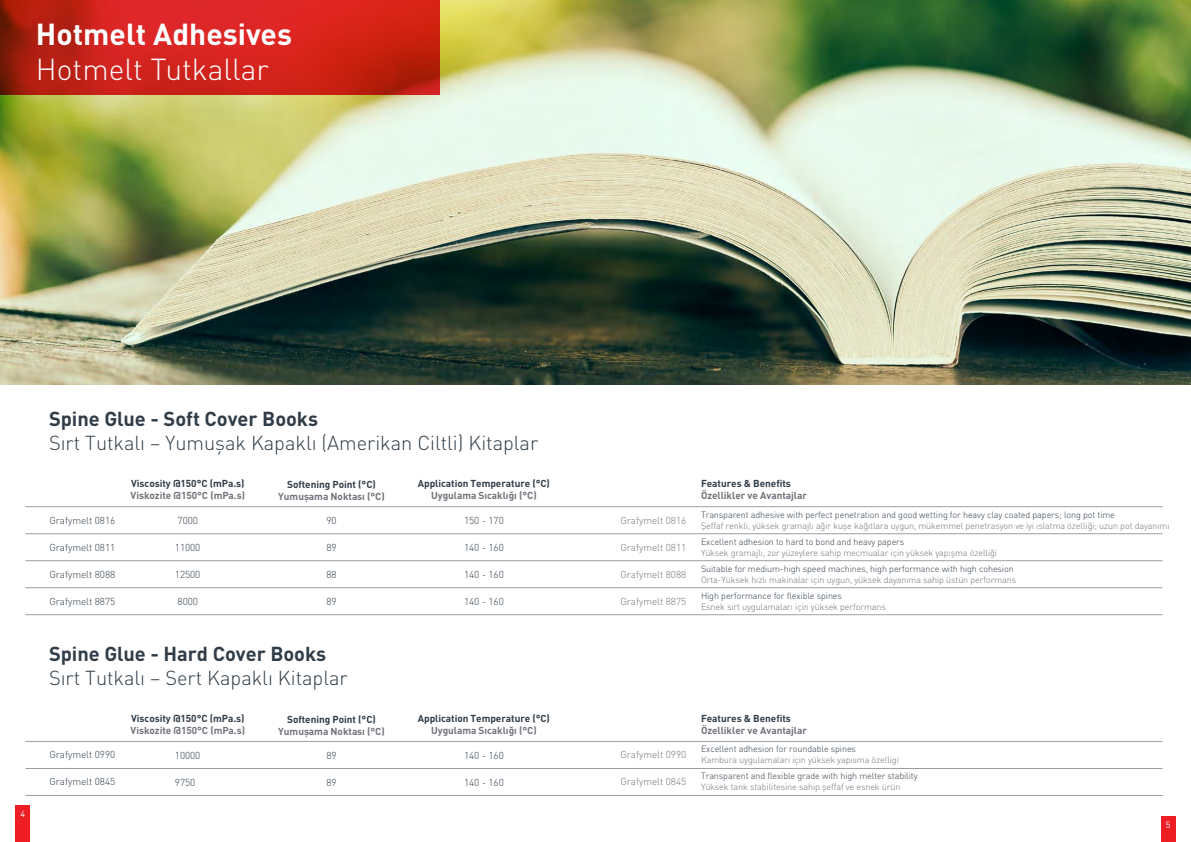
<style>
.page{position:relative;width:1191px;height:842px;background:#fff}
.page>*{position:absolute;margin:0;border:0;box-sizing:border-box;transform-origin:0 0}
.t1{font:700 30px "DIN Pro";color:#fff}
.t2{font:300 30px "DIN Pro";color:#fff}
.t3{font:300 20px "DIN Pro";color:#303d48}
.t4{font:700 20px "DIN Pro";color:#303d48}
.t5{font:700 10px "DIN Pro";letter-spacing:-.005em;color:#71737b}
.t6{font:700 10px "DIN Pro";letter-spacing:-.005em;color:#303d48}
.t7{font:300 10px "DIN Pro";letter-spacing:-.005em;color:#303d48}
.t8{font:300 10px "DIN Pro";letter-spacing:-.005em;color:#71737b}
.t9{font:300 9px "DIN Pro";letter-spacing:-.01em;color:#71737b}
.t10{font:300 9px "DIN Pro";letter-spacing:-.01em;color:#303d48}
.t11{font:9px "DIN Pro";color:#fff}
</style>
<div class="page">
<img style="left:0;top:0;width:1191px;height:384px">
<div style="left:16px;top:805px;width:14px;height:37px;background:#ed1d24"></div>
<div style="left:1161px;top:816px;width:14px;height:26px;background:#ed1d24"></div>
<svg style="left:0;top:0;width:439px;height:95px;background:#ca2219"></svg>
<hr style="left:26px;top:506px;width:1136px;height:1px;background:#9d9fa2">
<hr style="left:26px;top:741px;width:1136px;height:1px;background:#9d9fa2">
<hr style="left:26px;top:560px;width:1136px;height:1px;background:#9d9fa2">
<hr style="left:26px;top:795px;width:1136px;height:1px;background:#9d9fa2">
<hr style="left:26px;top:533px;width:1136px;height:1px;background:#9d9fa2">
<hr style="left:26px;top:768px;width:1136px;height:1px;background:#9d9fa2">
<hr style="left:26px;top:587px;width:1136px;height:1px;background:#9d9fa2">
<hr style="left:26px;top:614px;width:1136px;height:1px;background:#9d9fa2">
<p class="t1" style="left:36px;top:13px;width:258px">Hotmelt Adhesives</p>
<p class="t2" style="left:36px;top:48px;width:234px">Hotmelt Tutkallar</p>
<p class="t11" style="left:20px;top:807px;width:6px">4</p>
<p class="t4" style="left:49px;top:405px;width:271px">Spine Glue - Soft Cover Books</p>
<p class="t3" style="left:49px;top:429px;width:491px">Sırt Tutkalı – Yumuşak Kapaklı (Amerikan Ciltli) Kitaplar</p>
<p class="t6" style="left:131px;top:477px;width:115px">Viscosity @150°C (mPa.s)</p>
<p class="t5" style="left:131px;top:489px;width:116px">Viskozite @150°C (mPa.s)</p>
<p class="t6" style="left:287px;top:477px;width:90px">Softening Point (°C)</p>
<p class="t5" style="left:278px;top:489px;width:108px">Yumuşama Noktası (°C)</p>
<p class="t6" style="left:418px;top:477px;width:134px">Application Temperature (°C)</p>
<p class="t5" style="left:431px;top:489px;width:107px">Uygulama Sıcaklığı (°C)</p>
<p class="t7" style="left:49px;top:513px;width:67px">Grafymelt 0816</p>
<p class="t7" style="left:178px;top:514px;width:22px">7000</p>
<p class="t7" style="left:326px;top:514px;width:12px">90</p>
<p class="t7" style="left:464px;top:514px;width:41px">150 - 170</p>
<p class="t7" style="left:49px;top:540px;width:67px">Grafymelt 0811</p>
<p class="t7" style="left:175px;top:541px;width:27px">11000</p>
<p class="t7" style="left:326px;top:541px;width:12px">89</p>
<p class="t7" style="left:464px;top:541px;width:41px">140 - 160</p>
<p class="t7" style="left:49px;top:567px;width:67px">Grafymelt 8088</p>
<p class="t7" style="left:175px;top:568px;width:27px">12500</p>
<p class="t7" style="left:326px;top:568px;width:12px">88</p>
<p class="t7" style="left:464px;top:568px;width:41px">140 - 160</p>
<p class="t7" style="left:49px;top:594px;width:67px">Grafymelt 8875</p>
<p class="t7" style="left:178px;top:595px;width:22px">8000</p>
<p class="t7" style="left:326px;top:595px;width:12px">89</p>
<p class="t7" style="left:464px;top:595px;width:41px">140 - 160</p>
<p class="t4" style="left:49px;top:640px;width:279px">Spine Glue - Hard Cover Books</p>
<p class="t3" style="left:49px;top:664px;width:300px">Sırt Tutkalı – Sert Kapaklı Kitaplar</p>
<p class="t6" style="left:131px;top:712px;width:115px">Viscosity @150°C (mPa.s)</p>
<p class="t5" style="left:131px;top:724px;width:116px">Viskozite @150°C (mPa.s)</p>
<p class="t6" style="left:287px;top:712px;width:90px">Softening Point (°C)</p>
<p class="t5" style="left:278px;top:724px;width:108px">Yumuşama Noktası (°C)</p>
<p class="t6" style="left:418px;top:712px;width:134px">Application Temperature (°C)</p>
<p class="t5" style="left:431px;top:724px;width:107px">Uygulama Sıcaklığı (°C)</p>
<p class="t7" style="left:49px;top:748px;width:67px">Grafymelt 0990</p>
<p class="t7" style="left:175px;top:748px;width:27px">10000</p>
<p class="t7" style="left:326px;top:748px;width:12px">89</p>
<p class="t7" style="left:464px;top:748px;width:41px">140 - 160</p>
<p class="t7" style="left:49px;top:775px;width:67px">Grafymelt 0845</p>
<p class="t7" style="left:175px;top:775px;width:22px">9750</p>
<p class="t7" style="left:326px;top:775px;width:12px">89</p>
<p class="t7" style="left:464px;top:775px;width:41px">140 - 160</p>
<p class="t6" style="left:701px;top:477px;width:91px">Features &amp; Benefits</p>
<p class="t5" style="left:701px;top:489px;width:107px">Özellikler ve Avantajlar</p>
<p class="t8" style="left:620px;top:513px;width:67px">Grafymelt 0816</p>
<p class="t10" style="left:701px;top:509px;width:415px">Transparent adhesive with perfect penetration and good wetting for heavy clay coated papers; long pot time</p>
<p class="t9" style="left:701px;top:520px;width:470px">Şeffaf renkli, yüksek gramajlı ağır kuşe kağıtlara uygun, mükemmel penetrasyon ve iyi ıslatma özelliği; uzun pot dayanımı</p>
<p class="t8" style="left:620px;top:540px;width:67px">Grafymelt 0811</p>
<p class="t10" style="left:701px;top:536px;width:205px">Excellent adhesion to hard to bond and heavy papers</p>
<p class="t9" style="left:701px;top:547px;width:298px">Yüksek gramajlı, zor yüzeylere sahip mecmualar için yüksek yapışma özelliği</p>
<p class="t8" style="left:620px;top:567px;width:67px">Grafymelt 8088</p>
<p class="t10" style="left:701px;top:563px;width:314px">Suitable for medium-high speed machines, high performance with high cohesion</p>
<p class="t9" style="left:701px;top:574px;width:317px">Orta-Yüksek hızlı makinalar için uygun, yüksek dayanıma sahip üstün performans</p>
<p class="t8" style="left:620px;top:594px;width:67px">Grafymelt 8875</p>
<p class="t10" style="left:701px;top:590px;width:142px">High performance for flexible spines</p>
<p class="t9" style="left:701px;top:601px;width:186px">Esnek sırt uygulamaları için yüksek performans</p>
<p class="t8" style="left:620px;top:748px;width:67px">Grafymelt 0990</p>
<p class="t8" style="left:620px;top:775px;width:67px">Grafymelt 0845</p>
<p class="t6" style="left:701px;top:712px;width:91px">Features &amp; Benefits</p>
<p class="t5" style="left:701px;top:724px;width:107px">Özellikler ve Avantajlar</p>
<p class="t10" style="left:701px;top:743px;width:157px">Excellent adhesion for roundable spines</p>
<p class="t9" style="left:701px;top:753px;width:199px">Kambura uygulamaları için yüksek yapısma özelligi</p>
<p class="t10" style="left:701px;top:770px;width:218px">Transparent and flexible grade with high melter stability</p>
<p class="t9" style="left:701px;top:780px;width:201px">Yüksek tank stabilitesine sahip şeffaf ve esnek ürün</p>
<p class="t11" style="left:1165px;top:818px;width:6px">5</p>
</div>
